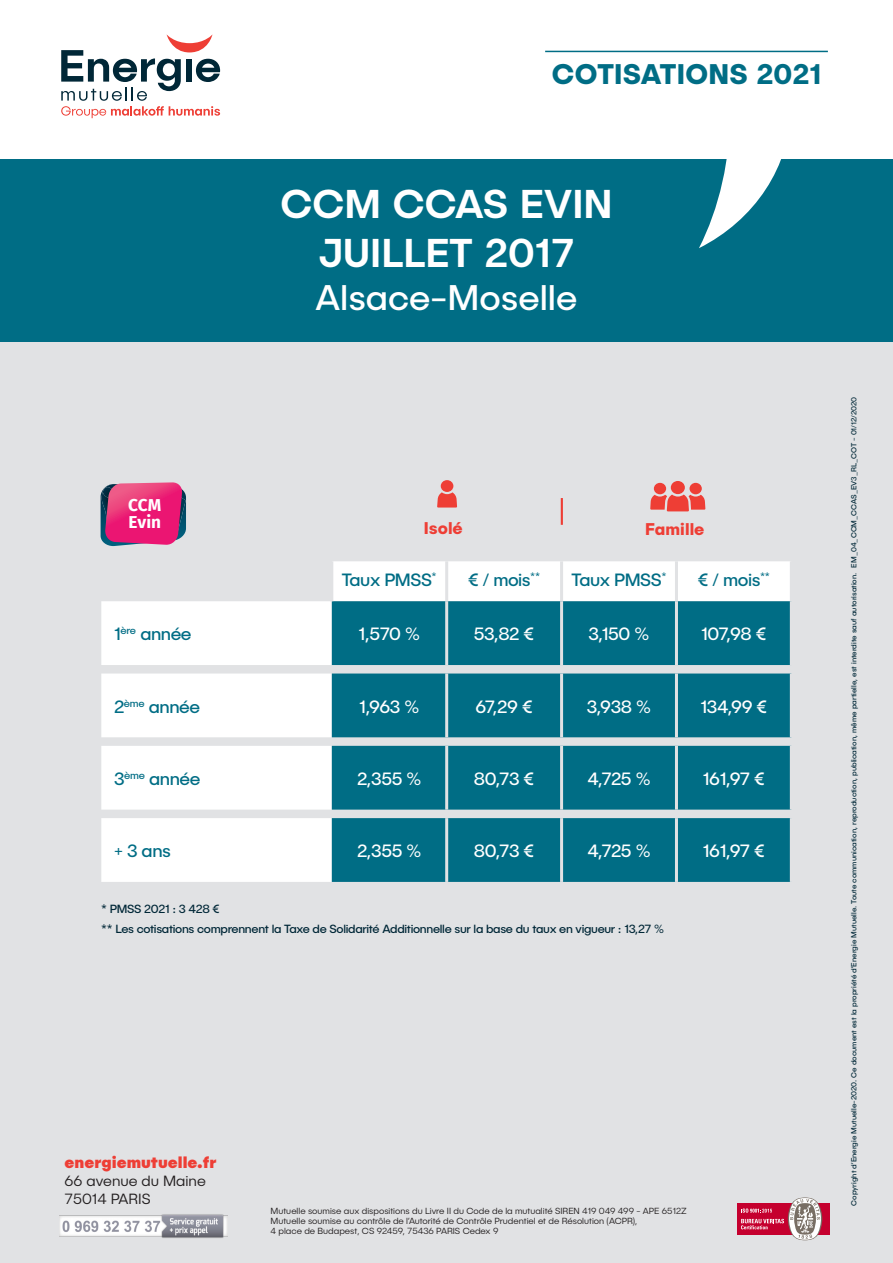
<style>
.page{position:relative;width:893px;height:1263px;background:#fff}
.page>*{position:absolute;margin:0;border:0;box-sizing:border-box;transform-origin:0 0}
.Titre_fiche{font:500 40.5px/48.6px "Publica Sans";color:#fff;text-align:center}
.Titre_fiche-2{font:36px "Publica Sans";color:#fff}
.t1{font:700 28.5px "Publica Sans";letter-spacing:.01em;color:#006d85}
.chapô{font:18px "Publica Sans";letter-spacing:-.025em;color:#fff}
.chapô-2{font:18px "Publica Sans";letter-spacing:-.025em;color:#006d85}
.t2{font:700 17.25px/17.2px "Fira Sans";color:#fff}
.t3{font:700 17.1px "Publica Sans";color:#ee3e35}
.t4{font:800 16.5px "Publica Sans";color:#ee3e35}
.t5{font:300 15px/18px "Publica Sans";color:#231f20}
.chapô-3{font:12px "Publica Sans";letter-spacing:-.025em;color:#002737}
.t6{font:300 9px/10.2px "Publica Sans";color:#231f20}
.chapô-4{font:7.5px "Publica Sans";color:#002737}
</style>
<div class="page">
<div style="left:0;top:342px;width:893px;height:921px;background:#e1e2e4"></div>
<div style="left:0;top:160px;width:893px;height:182px;background:#006d85"></div>
<svg style="left:699px;top:50px;width:92px;height:198px"></svg>
<svg style="left:61px;top:34px;width:159px;height:84px"></svg>
<div style="left:545px;top:51px;width:283px;height:50px;background:#fff"></div>
<hr style="left:545px;top:51px;width:283px;height:1px;background:#006d85">
<div style="left:738px;top:1203px;width:92px;height:32px;background:#c5002e"></div>
<svg style="left:741px;top:1197px;width:81px;height:43px"></svg>
<img style="left:59px;top:1214px;width:169px;height:24px">
<svg style="left:101px;top:482px;width:85px;height:64px;background:#cc387c"></svg>
<hr style="left:561px;top:498px;width:2px;height:27px;background:#ee3e35">
<svg style="left:101px;top:561px;width:689px;height:321px;fill:#fff"></svg>
<svg style="left:332px;top:601px;width:115px;height:281px;background:#15778d"></svg>
<svg style="left:447px;top:601px;width:344px;height:281px;background:#15788e"></svg>
<hr style="left:445px;top:561px;width:3px;height:40px;background:#e1e2e4">
<hr style="left:560px;top:561px;width:3px;height:40px;background:#e1e2e4">
<hr style="left:560px;top:601px;width:3px;height:64px;background:#e1e2e4">
<hr style="left:675px;top:601px;width:3px;height:64px;background:#e1e2e4">
<hr style="left:560px;top:673px;width:3px;height:64px;background:#e1e2e4">
<hr style="left:675px;top:673px;width:3px;height:64px;background:#e1e2e4">
<hr style="left:560px;top:746px;width:3px;height:64px;background:#e1e2e4">
<hr style="left:675px;top:746px;width:3px;height:64px;background:#e1e2e4">
<hr style="left:560px;top:818px;width:3px;height:64px;background:#e1e2e4">
<hr style="left:675px;top:818px;width:3px;height:64px;background:#e1e2e4">
<hr style="left:675px;top:561px;width:3px;height:40px;background:#e1e2e4">
<hr style="left:445px;top:601px;width:3px;height:64px;background:#e1e2e4">
<hr style="left:790px;top:601px;width:3px;height:64px;background:#e1e2e4">
<hr style="left:445px;top:673px;width:3px;height:64px;background:#e1e2e4">
<hr style="left:790px;top:673px;width:3px;height:64px;background:#e1e2e4">
<hr style="left:445px;top:746px;width:3px;height:64px;background:#e1e2e4">
<hr style="left:790px;top:746px;width:3px;height:64px;background:#e1e2e4">
<hr style="left:445px;top:818px;width:3px;height:64px;background:#e1e2e4">
<hr style="left:790px;top:818px;width:3px;height:64px;background:#e1e2e4">
<hr style="left:330px;top:561px;width:3px;height:40px;background:#e1e2e4">
<div style="left:671px;top:481px;width:14px;height:13px;background:#ee3e35;border-radius:50%"></div>
<div style="left:689px;top:483px;width:13px;height:11px;background:#ee3e35;border-radius:50%"></div>
<svg style="left:650px;top:495px;width:55px;height:16px"></svg>
<div style="left:654px;top:483px;width:12px;height:11px;background:#ee3e35;border-radius:50%"></div>
<svg style="left:437px;top:492px;width:20px;height:15px"></svg>
<div style="left:441px;top:480px;width:12px;height:12px;background:#ee3e35;border-radius:50%"></div>
<h3 class="t1" style="left:552px;top:55px;width:271px">COTISATIONS 2021</h3>
<p class="t2" style="left:128px;top:496px;width:35px">CCM<br>Evin</p>
<p class="Titre_fiche" style="left:280px;top:178px;width:334px">CCM CCAS EVIN<br>JUILLET 2017</p>
<p class="Titre_fiche-2" style="left:315px;top:275px;width:263px">Alsace-Moselle</p>
<p class="t3" style="left:424px;top:517px;width:41px">Isolé</p>
<p class="t3" style="left:645px;top:518px;width:61px">Famille</p>
<p class="chapô-2" style="left:342px;top:568px;width:96px">Taux PMSS<sup>*</sup></p>
<p class="chapô-2" style="left:468px;top:568px;width:74px">€ / mois<sup>**</sup></p>
<p class="chapô-2" style="left:572px;top:568px;width:96px">Taux PMSS<sup>*</sup></p>
<p class="chapô-2" style="left:698px;top:568px;width:74px">€ / mois<sup>**</sup></p>
<p class="chapô-2" style="left:114px;top:623px;width:79px">1<sup>ère</sup> année</p>
<p class="chapô" style="left:359px;top:623px;width:63px">1,570 %</p>
<p class="chapô" style="left:474px;top:623px;width:62px">53,82 €</p>
<p class="chapô" style="left:589px;top:623px;width:62px">3,150 %</p>
<p class="chapô" style="left:701px;top:623px;width:67px">107,98 €</p>
<p class="chapô-2" style="left:114px;top:695px;width:88px">2<sup>ème</sup> année</p>
<p class="chapô" style="left:359px;top:695px;width:62px">1,963 %</p>
<p class="chapô" style="left:475px;top:695px;width:59px">67,29 €</p>
<p class="chapô" style="left:587px;top:695px;width:66px">3,938 %</p>
<p class="chapô" style="left:700px;top:695px;width:69px">134,99 €</p>
<p class="chapô-2" style="left:114px;top:767px;width:88px">3<sup>ème</sup> année</p>
<p class="chapô" style="left:357px;top:767px;width:66px">2,355 %</p>
<p class="chapô" style="left:474px;top:767px;width:62px">80,73 €</p>
<p class="chapô" style="left:587px;top:767px;width:65px">4,725 %</p>
<p class="chapô" style="left:703px;top:767px;width:64px">161,97 €</p>
<p class="chapô-2" style="left:114px;top:840px;width:58px">+ 3 ans</p>
<p class="chapô" style="left:357px;top:840px;width:66px">2,355 %</p>
<p class="chapô" style="left:474px;top:840px;width:62px">80,73 €</p>
<p class="chapô" style="left:587px;top:840px;width:65px">4,725 %</p>
<p class="chapô" style="left:703px;top:840px;width:64px">161,97 €</p>
<p class="chapô-3" style="left:101px;top:901px;width:120px">* PMSS 2021 : 3 428 €</p>
<p class="chapô-3" style="left:101px;top:922px;width:564px">** Les cotisations comprennent la Taxe de Solidarité Additionnelle sur la base du taux en vigueur : 13,27 %</p>
<h3 class="t4" style="left:65px;top:1151px;width:153px">energiemutuelle.fr</h3>
<h3 class="t5" style="left:65px;top:1172px;width:143px">66 avenue du Maine<br>75014 PARIS</h3>
<p class="t6" style="left:271px;top:1205px;width:418px">Mutuelle soumise aux dispositions du Livre II du Code de la mutualité SIREN 419 049 499 - APE 6512Z<br>Mutuelle soumise au contrôle de l’Autorité de Contrôle Prudentiel et de Résolution (ACPR),<br>4 place de Budapest, CS 92459, 75436 PARIS Cedex 9</p>
<p class="chapô-4" style="left:849px;top:568px;width:172px;rotate:-90deg">EM_04_CCM_CCAS_EV3_RL_COT - 01/12/2020</p>
<p class="chapô-4" style="left:849px;top:1205px;width:634px;rotate:-90deg">Copyright d’Energie Mutuelle-2020. Ce document est la propriété d’Energie Mutuelle. Toute communication, reproduction, publication, même partielle, est interdite sauf autorisation.</p>
</div>
